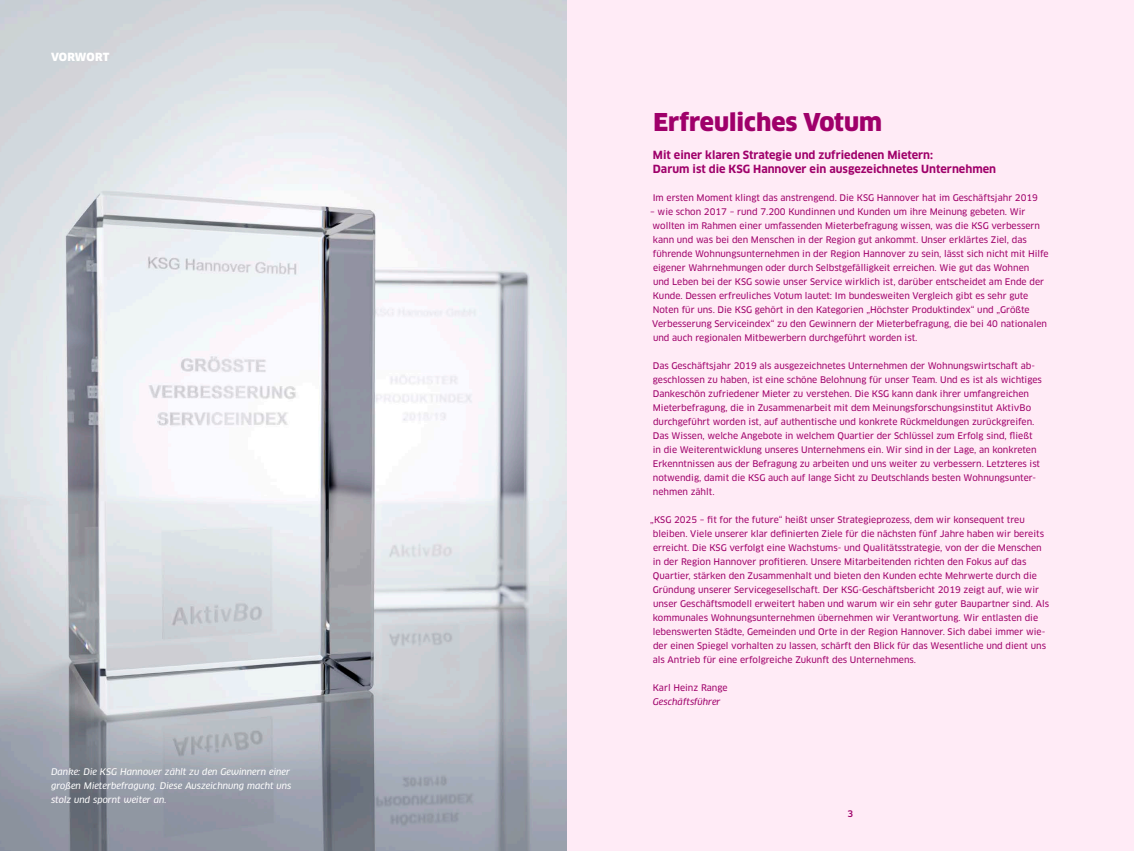
<style>
.page{position:relative;width:1134px;height:851px;background:#fff}
.page>*{position:absolute;margin:0;border:0;box-sizing:border-box;transform-origin:0 0}
.t1{font:900 24px "Clan Pro";letter-spacing:-.005em;color:#9f006a}
.t2{font:700 11px/14px "Clan Pro";color:#9f006a}
.t3{font:900 11px "Clan Pro";letter-spacing:.005em;color:#fff}
.t4{font:8.9px/14px "Clan Pro News";color:#9f006a}
.t5{font:italic 8.9px/14px "Clan Pro News";color:#fff}
.t6{font:italic 8.9px "Clan Pro News";color:#9f006a}
.t7{font:500 8.9px "Clan Pro";color:#9f006a}
</style>
<div class="page">
<div style="left:0;top:0;width:1134px;height:850px;background:#ffebf6"></div>
<img style="left:0;top:0;width:567px;height:850px">
<p class="t3" style="left:51px;top:50px;width:60px">VORWORT</p>
<p class="t5" style="left:51px;top:764px;width:242px">Danke: Die KSG Hannover zählt zu den Gewinnern einer großen Mieterbefragung. Diese Auszeichnung macht uns stolz und spornt weiter an.</p>
<h1 class="t1" style="left:653px;top:107px;width:230px">Erfreuliches Votum</h1>
<p class="t2" style="left:653px;top:148px;width:345px">Mit einer klaren Strategie und zufriedenen Mietern:<br>Darum ist die KSG Hannover ein ausgezeichnetes Unternehmen</p>
<p class="t4" style="left:653px;top:190px;width:387px">Im ersten Moment klingt das anstrengend. Die KSG Hannover hat im Geschäftsjahr 2019</p>
<p class="t4" style="left:650px;top:204px;width:400px">– wie schon 2017 – rund 7.200 Kundinnen und Kunden um ihre Meinung gebeten. Wir wollten im Rahmen einer umfassenden Mieterbefragung wissen, was die KSG verbessern kann und was bei den Menschen in der Region gut ankommt. Unser erklärtes Ziel, das führende Wohnungsunternehmen in der Region Hannover zu sein, lässt sich nicht mit Hilfe eigener Wahrnehmungen oder durch Selbstgefälligkeit erreichen. Wie gut das Wohnen<br>und Leben bei der KSG sowie unser Service wirklich ist, darüber entscheidet am Ende der Kunde. Dessen erfreuliches Votum lautet: Im bundesweiten Vergleich gibt es sehr gute Noten für uns. Die KSG gehört in den Kategorien „Höchster Produktindex“ und „Größte Verbesserung Serviceindex“ zu den Gewinnern der Mieterbefragung, die bei 40 nationalen und auch regionalen Mitbewerbern durchgeführt worden ist.</p>
<p class="t4" style="left:653px;top:358px;width:391px">Das Geschäftsjahr 2019 als ausgezeichnetes Unternehmen der Wohnungswirtschaft ab&shy;geschlossen zu haben, ist eine schöne Belohnung für unser Team. Und es ist als wichtiges Dankeschön zufriedener Mieter zu verstehen. Die KSG kann dank ihrer umfangreichen Mieterbefragung, die in Zusammenarbeit mit dem Meinungsforschungsinstitut AktivBo durchgeführt worden ist, auf authentische und konkrete Rückmeldungen zurückgreifen.<br>Das Wissen, welche Angebote in welchem Quartier der Schlüssel zum Erfolg sind, fließt in die Weiterentwicklung unseres Unternehmens ein. Wir sind in der Lage, an konkreten Erkenntnissen aus der Befragung zu arbeiten und uns weiter zu verbessern. Letzteres ist notwendig, damit die KSG auch auf lange Sicht zu Deutschlands besten Wohnungsunter&shy;nehmen zählt.</p>
<p class="t4" style="left:650px;top:512px;width:400px">„KSG 2025 – fit for the future“ heißt unser Strategieprozess, dem wir konsequent treu bleiben. Viele unserer klar definierten Ziele für die nächsten fünf Jahre haben wir bereits erreicht. Die KSG verfolgt eine Wachstums- und Qualitätsstrategie, von der die Menschen in der Region Hannover profitieren. Unsere Mitarbeitenden richten den Fokus auf das Quartier, stärken den Zusammenhalt und bieten den Kunden echte Mehrwerte durch die Gründung unserer Servicegesellschaft. Der KSG-Geschäftsbericht 2019 zeigt auf, wie wir unser Geschäftsmodell erweitert haben und warum wir ein sehr guter Baupartner sind. Als kommunales Wohnungsunternehmen übernehmen wir Verantwortung. Wir entlasten die lebenswerten Städte, Gemeinden und Orte in der Region Hannover. Sich dabei immer wie&shy;der einen Spiegel vorhalten zu lassen, schärft den Blick für das Wesentliche und dient uns als Antrieb für eine erfolgreiche Zukunft des Unternehmens.</p>
<p class="t4" style="left:653px;top:680px;width:76px">Karl Heinz Range</p>
<p class="t6" style="left:653px;top:696px;width:69px">Geschäftsführer</p>
<p class="t7" style="left:848px;top:808px;width:7px">3</p>
</div>
